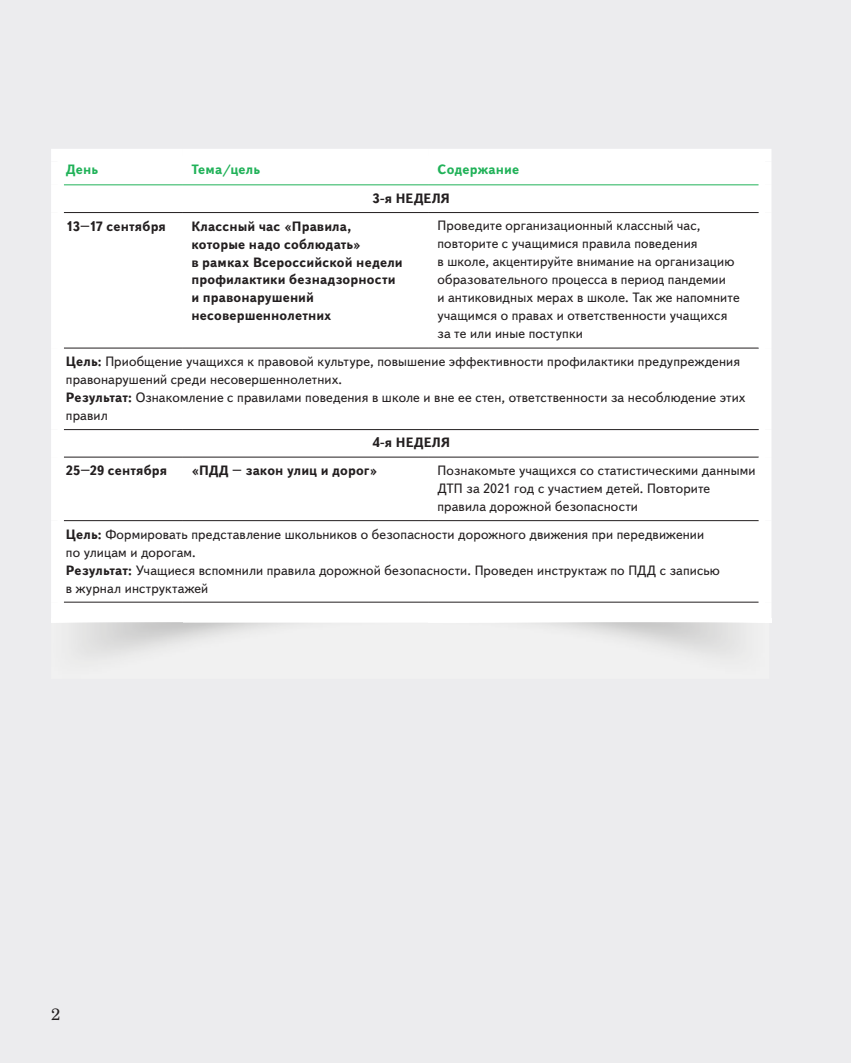
<style>
.page{position:relative;width:851px;height:1063px;background:#fff}
.page>*{position:absolute;margin:0;border:0;box-sizing:border-box;transform-origin:0 0}
.t1{font:16.5px "Century Schlbk Cyr";color:#231f20}
.t2{font:13.5px/18px "Text Book C";letter-spacing:.01em;color:#231f20}
.t3{font:700 13.5px/18px "Text Book C";letter-spacing:.01em;color:#231f20}
.t4{font:700 13.5px "Text Book C";letter-spacing:.01em;color:#21b259}
.s1{font-weight:700}
</style>
<div class="page">
<div style="left:0;top:0;width:850px;height:1063px;background:#ececee"></div>
<div style="left:64px;top:162px;width:694px;height:456px;background:#fff"></div>
<div style="left:51px;top:149px;width:132px;height:13px;background:#fff"></div>
<div style="left:183px;top:149px;width:246px;height:13px;background:#fff"></div>
<div style="left:429px;top:149px;width:342px;height:13px;background:#fff"></div>
<hr style="left:64px;top:184px;width:119px;height:1px;background:#21b259">
<hr style="left:183px;top:184px;width:246px;height:1px;background:#21b259">
<hr style="left:429px;top:184px;width:329px;height:1px;background:#21b259">
<hr style="left:64px;top:602px;width:119px;height:1px;background:#231f20">
<hr style="left:183px;top:602px;width:246px;height:1px;background:#231f20">
<hr style="left:429px;top:602px;width:329px;height:1px;background:#231f20">
<div style="left:51px;top:618px;width:132px;height:5px;background:#fff"></div>
<div style="left:183px;top:618px;width:246px;height:5px;background:#fff"></div>
<div style="left:429px;top:618px;width:342px;height:5px;background:#fff"></div>
<div style="left:758px;top:185px;width:13px;height:28px;background:#fff"></div>
<div style="left:758px;top:348px;width:13px;height:82px;background:#fff"></div>
<div style="left:758px;top:430px;width:13px;height:27px;background:#fff"></div>
<div style="left:758px;top:521px;width:13px;height:81px;background:#fff"></div>
<div style="left:758px;top:602px;width:13px;height:16px;background:#fff"></div>
<hr style="left:64px;top:212px;width:119px;height:1px;background:#231f20">
<hr style="left:183px;top:212px;width:246px;height:1px;background:#231f20">
<hr style="left:429px;top:212px;width:329px;height:1px;background:#231f20">
<hr style="left:64px;top:348px;width:119px;height:1px;background:#231f20">
<hr style="left:183px;top:348px;width:246px;height:1px;background:#231f20">
<hr style="left:429px;top:348px;width:329px;height:1px;background:#231f20">
<hr style="left:64px;top:429px;width:119px;height:1px;background:#231f20">
<hr style="left:183px;top:429px;width:246px;height:1px;background:#231f20">
<hr style="left:429px;top:429px;width:329px;height:1px;background:#231f20">
<hr style="left:64px;top:457px;width:119px;height:1px;background:#231f20">
<hr style="left:183px;top:457px;width:246px;height:1px;background:#231f20">
<hr style="left:429px;top:457px;width:329px;height:1px;background:#231f20">
<hr style="left:64px;top:520px;width:119px;height:1px;background:#231f20">
<hr style="left:183px;top:520px;width:246px;height:1px;background:#231f20">
<hr style="left:429px;top:520px;width:329px;height:1px;background:#231f20">
<div style="left:51px;top:162px;width:13px;height:23px;background:#fff"></div>
<div style="left:758px;top:162px;width:13px;height:23px;background:#fff"></div>
<div style="left:51px;top:185px;width:13px;height:28px;background:#fff"></div>
<div style="left:51px;top:213px;width:13px;height:135px;background:#fff"></div>
<div style="left:758px;top:213px;width:13px;height:135px;background:#fff"></div>
<div style="left:51px;top:348px;width:13px;height:82px;background:#fff"></div>
<div style="left:51px;top:430px;width:13px;height:27px;background:#fff"></div>
<div style="left:51px;top:457px;width:13px;height:64px;background:#fff"></div>
<div style="left:758px;top:457px;width:13px;height:64px;background:#fff"></div>
<div style="left:51px;top:521px;width:13px;height:81px;background:#fff"></div>
<div style="left:51px;top:602px;width:13px;height:16px;background:#fff"></div>
<p class="t4" style="left:66px;top:162px;width:34px">День</p>
<p class="t4" style="left:191px;top:162px;width:70px">Тема/цель</p>
<p class="t4" style="left:437px;top:162px;width:83px">Содержание</p>
<p class="t3" style="left:372px;top:189px;width:79px">3-я НЕДЕЛЯ</p>
<p class="t3" style="left:66px;top:217px;width:102px">13–17 сентября</p>
<p class="t3" style="left:191px;top:217px;width:213px">Классный час «Правила, которые надо соблюдать»<br>в рамках Всероссийской недели профилактики безнадзорности и правонарушений несовершеннолетних</p>
<p class="t2" style="left:437px;top:217px;width:303px">Проведите организационный классный час, повторите с учащимися правила поведения<br>в школе, акцентируйте внимание на организацию образовательного процесса в период пандемии<br>и антиковидных мерах в школе. Так же напомните учащимся о правах и ответственности учащихся за те или иные поступки</p>
<p class="t2" style="left:66px;top:353px;width:681px"><span class="s1">Цель:</span> Приобщение учащихся к правовой культуре, повышение эффективности профилактики предупреждения правонарушений среди несовершеннолетних.<br><span class="s1">Результат:</span> Ознакомление с правилами поведения в школе и вне ее стен, ответственности за несоблюдение этих правил</p>
<p class="t3" style="left:372px;top:434px;width:79px">4-я НЕДЕЛЯ</p>
<p class="t3" style="left:66px;top:461px;width:103px">25–29 сентября</p>
<p class="t3" style="left:191px;top:461px;width:187px">«ПДД – закон улиц и дорог»</p>
<p class="t2" style="left:437px;top:462px;width:319px">Познакомьте учащихся со статистическими данными<br>ДТП за 2021 год с участием детей. Повторите правила дорожной безопасности</p>
<p class="t2" style="left:66px;top:525px;width:655px"><span class="s1">Цель:</span> Формировать представление школьников о безопасности дорожного движения при передвижении по улицам и дорогам.<br><span class="s1">Результат:</span> Учащиеся вспомнили правила дорожной безопасности. Проведен инструктаж по ПДД с записью в журнал инструктажей</p>
<p class="t1" style="left:51px;top:1004px;width:11px">2</p>
</div>
